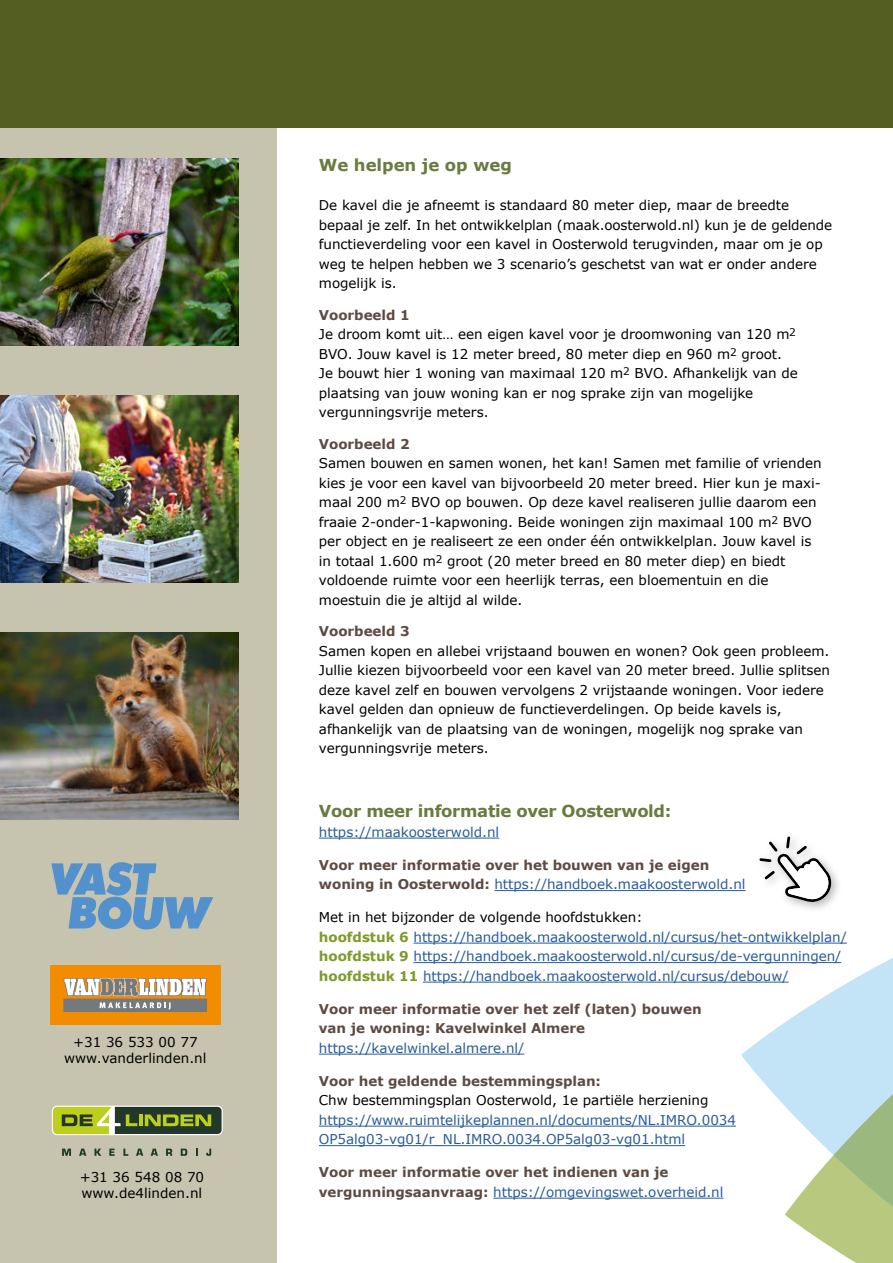
<style>
.page{position:relative;width:893px;height:1263px;background:#fff}
.page>*{position:absolute;margin:0;border:0;box-sizing:border-box;transform-origin:0 0}
.t1{font:700 16.5px "Verdana";letter-spacing:-.02em;color:#697b40}
.t2{font:13.5px/19.5px "Verdana";letter-spacing:-.005em;color:#000}
.t3{font:13.5px/19.5px "Verdana";letter-spacing:-.005em;color:#275b9b}
.t4{font:700 13.5px/19.5px "Verdana";letter-spacing:-.005em;color:#5d4b43}
.s1{font-weight:700;color:#5d4b43}
.s2{font-weight:400;color:#275b9b}
.s3{color:#000}
.s4{font-weight:700;color:#7f992a}
</style>
<div class="page">
<svg style="left:741px;top:891px;width:18px;height:186px"></svg>
<div style="left:0;top:52px;width:276px;height:1211px;background:#c6c4ae"></div>
<img style="left:0;top:158px;width:238px;height:187px">
<img style="left:0;top:396px;width:238px;height:187px">
<img style="left:0;top:633px;width:238px;height:187px">
<div style="left:0;top:0;width:893px;height:128px;background:#545e23"></div>
<hr style="left:319px;top:838px;width:180px;height:1px;background:#275b9b">
<hr style="left:494px;top:890px;width:252px;height:1px;background:#275b9b">
<hr style="left:413px;top:943px;width:434px;height:1px;background:#275b9b">
<hr style="left:413px;top:962px;width:428px;height:1px;background:#275b9b">
<hr style="left:423px;top:982px;width:366px;height:1px;background:#275b9b">
<hr style="left:319px;top:1054px;width:205px;height:1px;background:#275b9b">
<hr style="left:319px;top:1126px;width:417px;height:1px;background:#275b9b">
<hr style="left:319px;top:1145px;width:366px;height:1px;background:#275b9b">
<hr style="left:493px;top:1198px;width:230px;height:1px;background:#275b9b">
<div style="left:754px;top:831px;width:89px;height:83px;background:#fff"></div>
<svg style="left:759px;top:836px;width:134px;height:427px"></svg>
<svg style="left:51px;top:862px;width:162px;height:67px"></svg>
<svg style="left:52px;top:1106px;width:171px;height:29px"></svg>
<svg style="left:62px;top:1148px;width:9px;height:8px"></svg>
<svg style="left:79px;top:1148px;width:7px;height:8px"></svg>
<svg style="left:94px;top:1148px;width:7px;height:8px"></svg>
<svg style="left:109px;top:1148px;width:6px;height:8px"></svg>
<svg style="left:123px;top:1148px;width:5px;height:8px"></svg>
<svg style="left:136px;top:1148px;width:7px;height:8px"></svg>
<svg style="left:151px;top:1148px;width:7px;height:8px"></svg>
<svg style="left:166px;top:1148px;width:6px;height:8px"></svg>
<svg style="left:181px;top:1148px;width:6px;height:8px"></svg>
<svg style="left:196px;top:1148px;width:2px;height:8px"></svg>
<svg style="left:206px;top:1148px;width:5px;height:8px"></svg>
<svg style="left:53px;top:1107px;width:169px;height:27px;background:#6c7f31"></svg>
<div style="left:50px;top:965px;width:171px;height:59px;background:#f28c00"></div>
<div style="left:64px;top:999px;width:143px;height:12px;background:#73797c"></div>
<svg style="left:64px;top:978px;width:143px;height:18px;background:#c8c0b4"></svg>
<svg style="left:99px;top:1002px;width:72px;height:8px"></svg>
<p class="t2" style="left:64px;top:1034px;width:144px;line-height:16.2px;text-align:center">+31 36 533 00 77 www.vanderlinden.nl</p>
<p class="t2" style="left:80px;top:1169px;width:126px;line-height:16.2px">+31 36 548 08 70 www.de4linden.nl</p>
<p class="t1" style="left:319px;top:154px;width:194px">We helpen je op weg</p>
<p class="t2" style="left:319px;top:196px;width:515px">De kavel die je afneemt is standaard 80 meter diep, maar de breedte bepaal je zelf. In het ontwikkelplan (maak.oosterwold.nl) kun je de geldende functieverdeling voor een kavel in Oosterwold terugvinden, maar om je op weg te helpen hebben we 3 scenario’s geschetst van wat er onder andere mogelijk is.</p>
<p class="t2" style="left:319px;top:305px;width:480px"><span class="s1">Voorbeeld 1<br></span>Je droom komt uit… een eigen kavel voor je droomwoning van 120 m<sup>2<br></sup>BVO. Jouw kavel is 12 meter breed, 80 meter diep en 960 m<sup>2</sup> groot.<br>Je bouwt hier 1 woning van maximaal 120 m<sup>2</sup> BVO. Afhankelijk van de plaatsing van jouw woning kan er nog sprake zijn van mogelijke vergunningsvrije meters.</p>
<p class="t4" style="left:319px;top:434px;width:92px">Voorbeeld 2</p>
<p class="t2" style="left:319px;top:454px;width:504px">Samen bouwen en samen wonen, het kan! Samen met familie of vrienden kies je voor een kavel van bijvoorbeeld 20 meter breed. Hier kun je maxi&shy;maal 200 m<sup>2</sup> BVO op bouwen. Op deze kavel realiseren jullie daarom een fraaie 2-onder-1-kapwoning. Beide woningen zijn maximaal 100 m<sup>2</sup> BVO per object en je realiseert ze een onder één ontwikkelplan. Jouw kavel is in totaal 1.600 m<sup>2</sup> groot (20 meter breed en 80 meter diep) en biedt voldoende ruimte voor een heerlijk terras, een bloementuin en die moestuin die je altijd al wilde.</p>
<p class="t4" style="left:319px;top:621px;width:92px">Voorbeeld 3</p>
<p class="t2" style="left:319px;top:641px;width:513px">Samen kopen en allebei vrijstaand bouwen en wonen? Ook geen probleem.<br>Jullie kiezen bijvoorbeeld voor een kavel van 20 meter breed. Jullie splitsen deze kavel zelf en bouwen vervolgens 2 vrijstaande woningen. Voor iedere kavel gelden dan opnieuw de functieverdelingen. Op beide kavels is, afhankelijk van de plaatsing van de woningen, mogelijk nog sprake van vergunningsvrije meters.</p>
<p class="t1" style="left:319px;top:801px;width:354px">Voor meer informatie over Oosterwold:</p>
<p class="t3" style="left:319px;top:822px;width:182px">https://maakoosterwold.nl</p>
<p class="t4" style="left:319px;top:855px;width:428px">Voor meer informatie over het bouwen van je eigen woning in Oosterwold: <span class="s2">https://handboek.maakoosterwold.nl</span></p>
<p class="t3" style="left:319px;top:908px;width:529px"><span class="s3">Met in het bijzonder de volgende hoofdstukken:<br></span><span class="s4">hoofdstuk 6</span> https://handboek.maakoosterwold.nl/cursus/het-ontwikkelplan/ <span class="s4">hoofdstuk 9</span> https://handboek.maakoosterwold.nl/cursus/de-vergunningen/ <span class="s4">hoofdstuk 11</span> https://handboek.maakoosterwold.nl/cursus/debouw/</p>
<p class="t4" style="left:319px;top:999px;width:384px">Voor meer informatie over het zelf (laten) bouwen van je woning: Kavelwinkel Almere</p>
<p class="t3" style="left:319px;top:1038px;width:207px">https://kavelwinkel.almere.nl/</p>
<p class="t4" style="left:319px;top:1071px;width:284px">Voor het geldende bestemmingsplan:</p>
<p class="t2" style="left:319px;top:1091px;width:391px">Chw bestemmingsplan Oosterwold, 1e partiële herziening</p>
<p class="t3" style="left:319px;top:1110px;width:419px">https://www.ruimtelijkeplannen.nl/documents/NL.IMRO.0034<br>OP5alg03-vg01/r_NL.IMRO.0034.OP5alg03-vg01.html</p>
<p class="t4" style="left:319px;top:1163px;width:406px">Voor meer informatie over het indienen van je vergunningsaanvraag: <span class="s2">https://omgevingswet.overheid.nl</span></p>
</div>
